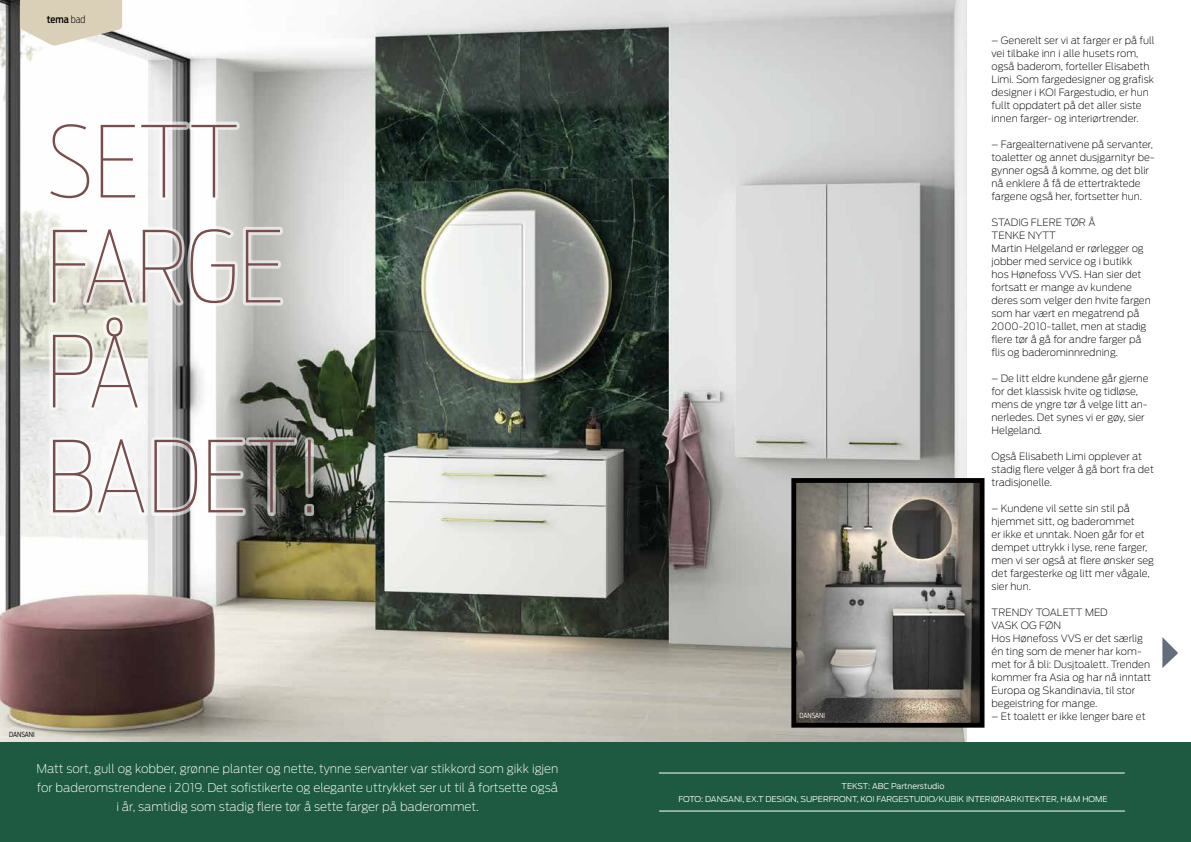
<style>
.page{position:relative;width:1191px;height:842px;background:#fff}
.page>*{position:absolute;margin:0;border:0;box-sizing:border-box;transform-origin:0 0}
.t1{font:100 98px/105px "Antenna Cond";letter-spacing:-.005em;color:#784e4d}
.t2{font:200 12px/19px "Antenna";color:#fff;text-align:center}
.t3{font:200 10px/13px "Antenna";color:#000}
.t4{font:500 10px "Antenna Cond";color:#000}
.t5{font:300 8px/13px "Antenna";color:#fff;text-align:center}
.t6{font:300 7px "Antenna Cond";color:#000}
.t7{font:300 7px "Antenna Cond";color:#fff}
.s1{font-weight:200}
</style>
<div class="page">
<img style="left:0;top:0;width:966px;height:743px">
<div style="left:0;top:743px;width:1191px;height:99px;background:#1d5a41"></div>
<svg style="left:20px;top:0;width:102px;height:46px;background:#dbd2be"></svg>
<svg style="left:1162px;top:637px;width:16px;height:31px"></svg>
<hr style="left:659px;top:773px;width:465px;height:1px;background:#fff">
<hr style="left:659px;top:811px;width:465px;height:1px;background:#fff">
<div style="left:47px;top:121px;width:267px;height:394px;background:#fff;opacity:.64"></div>
<img style="left:797px;top:484px;width:181px;height:238px">
<div style="left:791px;top:478px;width:193px;height:250px;border:5px solid #000"></div>
<p class="t4" style="left:47px;top:13px;width:40px">tema <span class="s1">bad</span></p>
<h1 class="t1" style="left:46px;top:110px;width:278px">SETT<br>FARGE<br>PÅ<br>BADET!</h1>
<p class="t6" style="left:9px;top:730px;width:27px">DANSANI</p>
<p class="t2" style="left:36px;top:759px;width:523px">Matt sort, gull og kobber, grønne planter og nette, tynne servanter var stikkord som gikk igjen for baderomstrendene i 2019. Det sofistikerte og elegante uttrykket ser ut til å fortsette også i år, samtidig som stadig flere tør å sette farger på baderommet.</p>
<p class="t7" style="left:799px;top:711px;width:27px">DANSANI</p>
<p class="t3" style="left:991px;top:34px;width:165px">– Generelt ser vi at farger er på full vei tilbake inn i alle husets rom, også baderom, forteller Elisabeth Limi. Som fargedesigner og grafisk designer i KOI Fargestudio, er hun fullt oppdatert på det aller siste innen farger- og interiørtrender.</p>
<p class="t3" style="left:991px;top:138px;width:164px">– Fargealternativene på servanter, toaletter og annet dusjgarnityr be&shy;gynner også å komme, og det blir nå enklere å få de ettertraktede fargene også her, fortsetter hun.</p>
<p class="t3" style="left:991px;top:216px;width:161px">STADIG FLERE TØR Å<br>TENKE NYTT<br>Martin Helgeland er rørlegger og jobber med service og i butikk hos Hønefoss VVS. Han sier det fortsatt er mange av kundene deres som velger den hvite fargen som har vært en megatrend på<br>2000-2010-tallet, men at stadig flere tør å gå for andre farger på flis og baderominnredning.</p>
<p class="t3" style="left:991px;top:372px;width:158px">– De litt eldre kundene går gjerne for det klassisk hvite og tidløse, mens de yngre tør å velge litt an&shy;nerledes. Det synes vi er gøy, sier<br>Helgeland.</p>
<p class="t3" style="left:991px;top:450px;width:164px">Også Elisabeth Limi opplever at stadig flere velger å gå bort fra det tradisjonelle.</p>
<p class="t3" style="left:991px;top:502px;width:164px">– Kundene vil sette sin stil på hjemmet sitt, og baderommet<br>er ikke et unntak. Noen går for et dempet uttrykk i lyse, rene farger, men vi ser også at flere ønsker seg det fargesterke og litt mer vågale, sier hun.</p>
<p class="t3" style="left:991px;top:606px;width:161px">TRENDY TOALETT MED<br>VASK OG FØN<br>Hos Hønefoss VVS er det særlig én ting som de mener har kom&shy;met for å bli: Dusjtoalett. Trenden kommer fra Asia og har nå inntatt<br>Europa og Skandinavia, til stor begeistring for mange.</p>
<p class="t3" style="left:991px;top:710px;width:155px">– Et toalett er ikke lenger bare et</p>
<p class="t5" style="left:678px;top:779px;width:431px">TEKST: ABC Partnerstudio<br>FOTO: DANSANI, EX.T DESIGN, SUPERFRONT, KOI FARGESTUDIO/KUBIK INTERIØRARKITEKTER, H&amp;M HOME</p>
</div>
